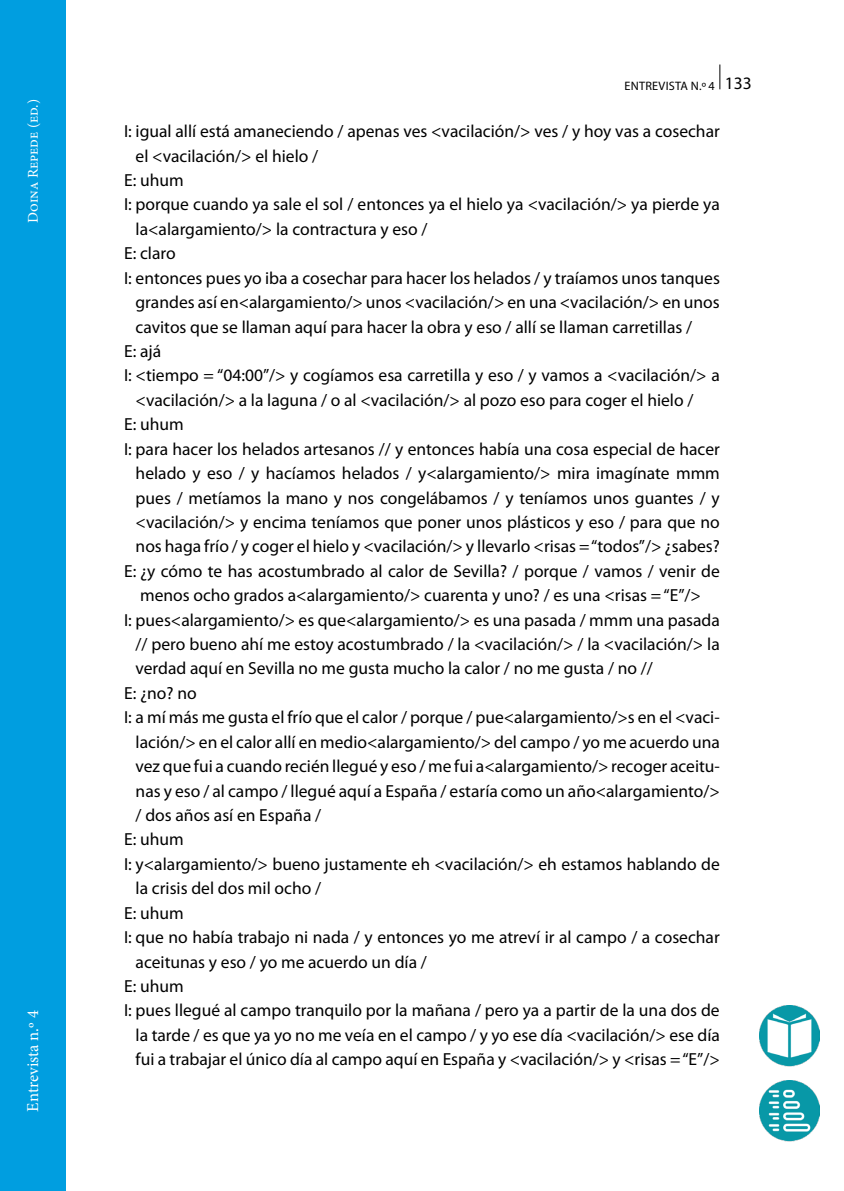
<style>
.page{position:relative;width:844px;height:1191px;background:#fff}
.page>*{position:absolute;margin:0;border:0;box-sizing:border-box;transform-origin:0 0}
._0010_texto_normal_t{font:17.5px/24.3px "Myriad Pro";color:#000}
.t1{font:16.62px "Minion Pro";color:#fff}
.t2{font:14.88px "Minion Pro";color:#fff}
.t3{font:12.25px "Myriad Pro";color:#000}
.s1{font-size:17.5px}
</style>
<div class="page">
<svg style="left:719px;top:64px;width:1px;height:25px"></svg>
<img style="left:759px;top:1005px;width:60px;height:61px">
<img style="left:759px;top:1081px;width:60px;height:60px">
<div style="left:0;top:0;width:66px;height:1191px;background:#009ee0"></div>
<p class="t2" style="left:23px;top:223px;width:125px;rotate:-90deg">Doina Repede (ed.)</p>
<p class="t1" style="left:22px;top:1111px;width:103px;rotate:-90deg">Entrevista n.º 4</p>
<p class="t3" style="left:624px;top:79px;width:14px">Entrevista</p>
<p class="t3" style="left:690px;top:79px;width:62px">n.º 4 <span class="s1">133</span></p>
<p class="_0010_texto_normal_t" style="left:136px;top:119px;width:585px;text-indent:-12px">I: igual allí está amaneciendo / apenas ves &lt;vacilación/&gt; ves / y hoy vas a cosechar el &lt;vacilación/&gt; el hielo /</p>
<p class="_0010_texto_normal_t" style="left:124px;top:168px;width:61px">E: uhum</p>
<p class="_0010_texto_normal_t" style="left:136px;top:193px;width:585px;text-indent:-12px">I: porque cuando ya sale el sol / entonces ya el hielo ya &lt;vacilación/&gt; ya pierde ya la&lt;alargamiento/&gt; la contractura y eso /</p>
<p class="_0010_texto_normal_t" style="left:124px;top:242px;width:53px">E: claro</p>
<p class="_0010_texto_normal_t" style="left:136px;top:266px;width:585px;text-align:justify;text-indent:-12px">I: entonces pues yo iba a cosechar para hacer los helados / y traíamos unos tanques grandes así en&lt;alargamiento/&gt; unos &lt;vacilación/&gt; en una &lt;vacilación/&gt; en unos cavitos que se llaman aquí para hacer la obra y eso / allí se llaman carretillas /</p>
<p class="_0010_texto_normal_t" style="left:124px;top:339px;width:39px">E: ajá</p>
<p class="_0010_texto_normal_t" style="left:136px;top:363px;width:585px;text-indent:-12px">I: &lt;tiempo = “04:00”/&gt; y cogíamos esa carretilla y eso / y vamos a &lt;vacilación/&gt; a &lt;vacilación/&gt; a la laguna / o al &lt;vacilación/&gt; al pozo eso para coger el hielo /</p>
<p class="_0010_texto_normal_t" style="left:124px;top:412px;width:61px">E: uhum</p>
<p class="_0010_texto_normal_t" style="left:136px;top:437px;width:585px;text-align:justify;text-indent:-12px">I: para hacer los helados artesanos // y entonces había una cosa especial de hacer helado y eso / y hacíamos helados / y&lt;alargamiento/&gt; mira imagínate mmm pues / metíamos la mano y nos congelábamos / y teníamos unos guantes / y &lt;vacilación/&gt; y encima teníamos que poner unos plásticos y eso / para que no nos haga frío / y coger el hielo y &lt;vacilación/&gt; y llevarlo &lt;risas = “todos”/&gt; ¿sabes?</p>
<p class="_0010_texto_normal_t" style="left:124px;top:559px;width:597px;text-align:center">E: ¿y cómo te has acostumbrado al calor de Sevilla? / porque / vamos / venir de menos ocho grados a&lt;alargamiento/&gt; cuarenta y uno? / es una &lt;risas = “E”/&gt;</p>
<p class="_0010_texto_normal_t" style="left:136px;top:608px;width:585px;text-align:justify;text-indent:-12px">I: pues&lt;alargamiento/&gt; es que&lt;alargamiento/&gt; es una pasada / mmm una pasada // pero bueno ahí me estoy acostumbrado / la &lt;vacilación/&gt; / la &lt;vacilación/&gt; la verdad aquí en Sevilla no me gusta mucho la calor / no me gusta / no //</p>
<p class="_0010_texto_normal_t" style="left:124px;top:681px;width:74px">E: ¿no? no</p>
<p class="_0010_texto_normal_t" style="left:136px;top:705px;width:585px;text-align:justify;text-indent:-12px">I: a mí más me gusta el frío que el calor / porque / pue&lt;alargamiento/&gt;s en el &lt;vaci&shy;lación/&gt; en el calor allí en medio&lt;alargamiento/&gt; del campo / yo me acuerdo una vez que fui a cuando recién llegué y eso / me fui a&lt;alargamiento/&gt; recoger aceitu&shy;nas y eso / al campo / llegué aquí a España / estaría como un año&lt;alargamiento/&gt; / dos años así en España /</p>
<p class="_0010_texto_normal_t" style="left:124px;top:827px;width:61px">E: uhum</p>
<p class="_0010_texto_normal_t" style="left:136px;top:852px;width:585px;text-indent:-12px">I: y&lt;alargamiento/&gt; bueno justamente eh &lt;vacilación/&gt; eh estamos hablando de la crisis del dos mil ocho /</p>
<p class="_0010_texto_normal_t" style="left:124px;top:901px;width:61px">E: uhum</p>
<p class="_0010_texto_normal_t" style="left:136px;top:925px;width:585px;text-indent:-12px">I: que no había trabajo ni nada / y entonces yo me atreví ir al campo / a cosechar aceitunas y eso / yo me acuerdo un día /</p>
<p class="_0010_texto_normal_t" style="left:124px;top:974px;width:61px">E: uhum</p>
<p class="_0010_texto_normal_t" style="left:136px;top:998px;width:585px;text-align:justify;text-indent:-12px">I: pues llegué al campo tranquilo por la mañana / pero ya a partir de la una dos de la tarde / es que ya yo no me veía en el campo / y yo ese día &lt;vacilación/&gt; ese día fui a trabajar el único día al campo aquí en España y &lt;vacilación/&gt; y &lt;risas = “E”/&gt;</p>
</div>
